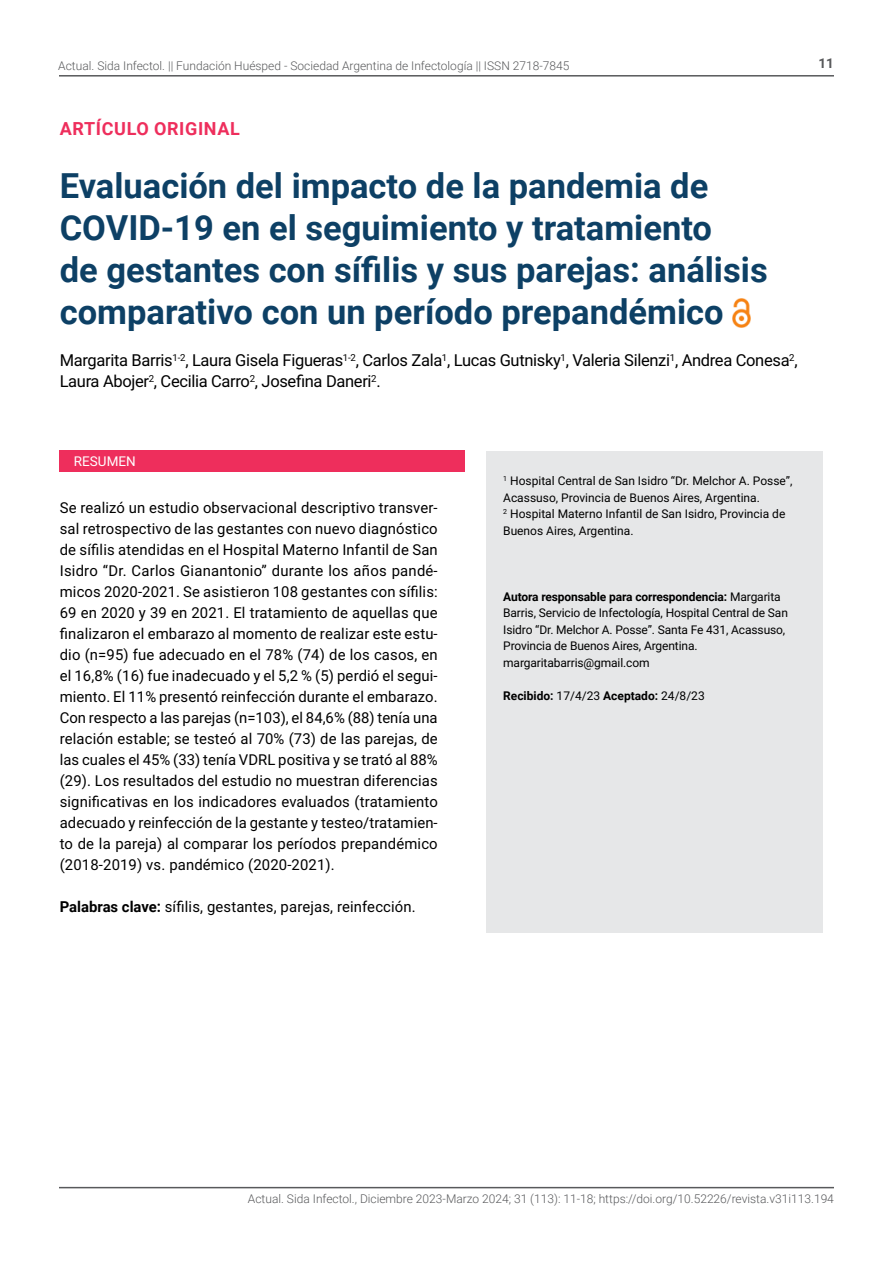
<style>
.page{position:relative;width:893px;height:1263px;background:#fff}
.page>*{position:absolute;margin:0;border:0;box-sizing:border-box;transform-origin:0 0}
.t1{font:700 34.5px/42px "Roboto";color:#0d4065}
.t2{font:700 18px "Roboto";letter-spacing:.035em;color:#ee2e5c}
.t3{font:16.5px/21px "Roboto";letter-spacing:-.02em;color:#000}
.t4{font:15px/21px "Roboto";letter-spacing:.01em;color:#000;text-align:justify}
.t5{font:13.5px "Roboto";color:#fff}
.t6{font:700 13.5px "Roboto";color:#58595b}
.t7{font:12px/16.5px "Roboto";letter-spacing:-.01em;color:#000}
.t8{font:300 12px "Roboto";color:#58595b}
.t9{font:700 12px "Roboto";color:#000}
.s1{font-weight:700}
.s2{font-weight:400}
</style>
<div class="page">
<hr style="left:59px;top:75px;width:775px;height:2px;background:#58595b">
<hr style="left:59px;top:1187px;width:775px;height:1px;background:#58595b">
<div style="left:60px;top:450px;width:405px;height:21px;background:#ee2e5c"></div>
<div style="left:486px;top:451px;width:337px;height:482px;background:#e6e7e8"></div>
<img style="left:732px;top:299px;width:19px;height:28px">
<p class="t8" style="left:58px;top:58px;width:513px">Actual. Sida Infectol. || Fundación Huésped - Sociedad Argentina de Infectología || ISSN 2718-7845</p>
<p class="t6" style="left:818px;top:54px;width:17px">11</p>
<p class="t2" style="left:60px;top:116px;width:182px">ARTÍCULO ORIGINAL</p>
<h1 class="t1" style="left:60px;top:163px;width:709px">Evaluación del impacto de la pandemia de COVID-19 en el seguimiento y tratamiento<br>de gestantes con sífilis y sus parejas: análisis comparativo con un período prepandémico</h1>
<p class="t3" style="left:60px;top:349px;width:739px">Margarita Barris<sup>1-2</sup>, Laura Gisela Figueras<sup>1-2</sup>, Carlos Zala<sup>1</sup>, Lucas Gutnisky<sup>1</sup>, Valeria Silenzi<sup>1</sup>, Andrea Conesa<sup>2</sup>,<br>Laura Abojer<sup>2</sup>, Cecilia Carro<sup>2</sup>, Josefina Daneri<sup>2</sup>.</p>
<p class="t5" style="left:74px;top:452px;width:63px">RESUMEN</p>
<p class="t4" style="left:60px;top:497px;width:380px">Se realizó un estudio observacional descriptivo transver&shy;sal retrospectivo de las gestantes con nuevo diagnóstico de sífilis atendidas en el Hospital Materno Infantil de San Isidro “Dr. Carlos Gianantonio” durante los años pandé&shy;micos 2020-2021. Se asistieron 108 gestantes con sífilis:<br>69 en 2020 y 39 en 2021. El tratamiento de aquellas que finalizaron el embarazo al momento de realizar este estu&shy;dio (n=95) fue adecuado en el 78% (74) de los casos, en el 16,8% (16) fue inadecuado y el 5,2 % (5) perdió el segui&shy;miento. El 11% presentó reinfección durante el embarazo.<br>Con respecto a las parejas (n=103), el 84,6% (88) tenía una relación estable; se testeó al 70% (73) de las parejas, de las cuales el 45% (33) tenía VDRL positiva y se trató al 88% (29). Los resultados del estudio no muestran diferencias significativas en los indicadores evaluados (tratamiento adecuado y reinfección de la gestante y testeo/tratamien&shy;to de la pareja) al comparar los períodos prepandémico (2018-2019) vs. pandémico (2020-2021).</p>
<p class="t4" style="left:60px;top:896px;width:358px"><span class="s1">Palabras clave:</span> sífilis, gestantes, parejas, reinfección.</p>
<p class="t7" style="left:503px;top:472px;width:291px"><sup>1</sup> Hospital Central de San Isidro “Dr. Melchor A. Posse”, Acassuso, Provincia de Buenos Aires, Argentina.<br><sup>2</sup> Hospital Materno Infantil de San Isidro, Provincia de Buenos Aires, Argentina.</p>
<p class="t7" style="left:503px;top:588px;width:286px"><span class="s1">Autora responsable para correspondencia:</span> Margarita Barris, Servicio de Infectología, Hospital Central de San Isidro “Dr. Melchor A. Posse”. Santa Fe 431, Acassuso, Provincia de Buenos Aires, Argentina. margaritabarris@gmail.com</p>
<p class="t9" style="left:503px;top:687px;width:203px">Recibido: <span class="s2">17/4/23</span> Aceptado: <span class="s2">24/8/23</span></p>
<p class="t8" style="left:248px;top:1190px;width:587px">Actual. Sida Infectol., Diciembre 2023-Marzo 2024; 31 (113): 11-18; https://doi.org/10.52226/revista.v31i113.194</p>
</div>
